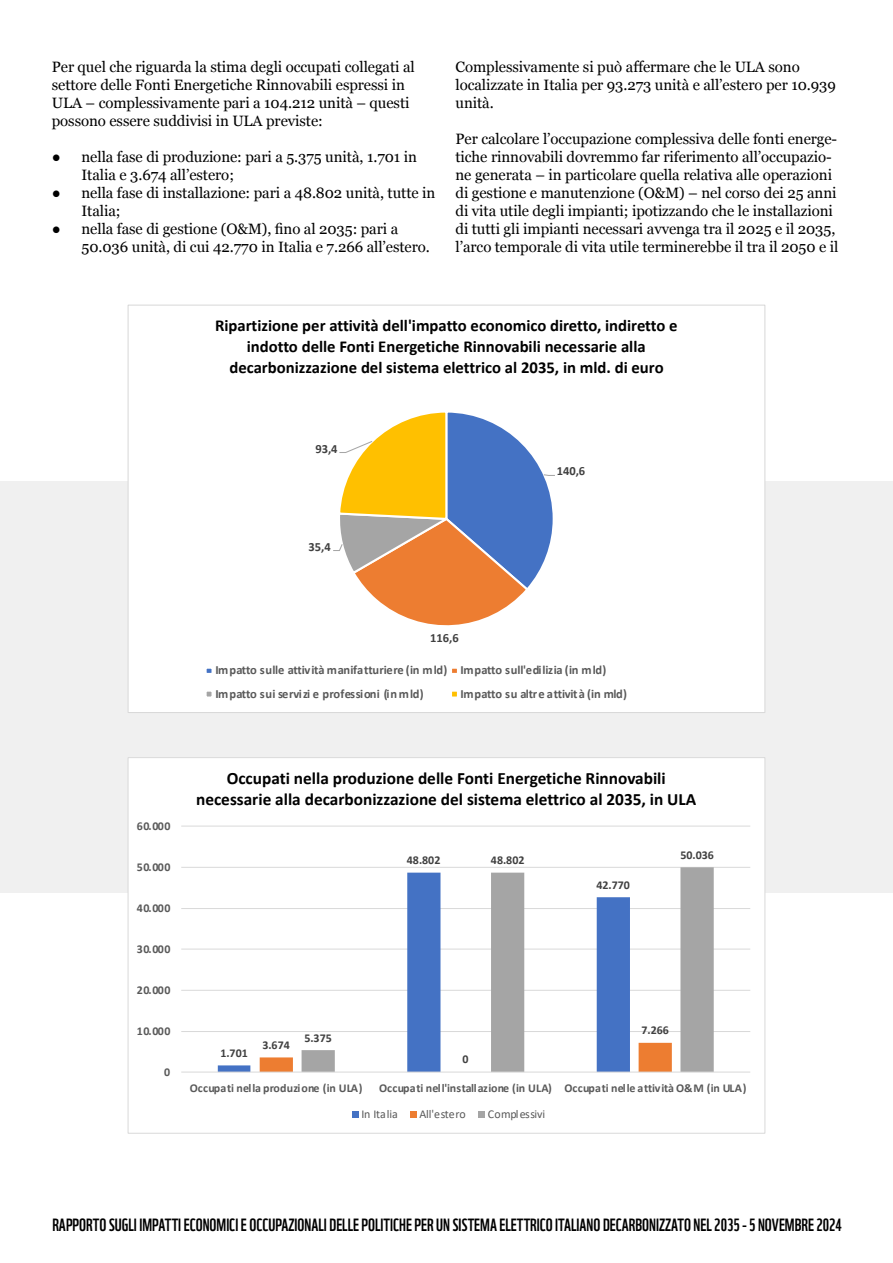
<style>
.page{position:relative;width:893px;height:1263px;background:#fff}
.page>*{position:absolute;margin:0;border:0;box-sizing:border-box;transform-origin:0 0}
.t1{font:17.25px "WWF";color:#000}
.t2{font:700 17.25px/21.3px "Calibri";color:#000;text-align:center}
.t3{font:700 16.65px/20.9px "Calibri";color:#000;text-align:center}
.t4{font:15px/18px "Georgia";letter-spacing:-.005em;color:#000}
.t5{font:700 12.45px/23.7px "Calibri";letter-spacing:-.015em;color:#595959}
.t6{font:700 12.45px "Calibri";color:#404040}
.t7{font:700 12px "Calibri";letter-spacing:.02em;color:#595959}
.t8{font:700 12px "Calibri";letter-spacing:-.01em;color:#595959}
.t9{font:700 12px "Calibri";color:#404040}
.t10{font:12px "Calibri";letter-spacing:-.005em;color:#595959}
</style>
<div class="page">
<div style="left:0;top:482px;width:893px;height:411px;background:#f0f0f0"></div>
<div style="left:128px;top:305px;width:637px;height:407px;background:#fff"></div>
<svg style="left:333px;top:412px;width:222px;height:214px"></svg>
<div style="left:206px;top:668px;width:7px;height:6px;background:#4472c4"></div>
<div style="left:205px;top:667px;width:9px;height:8px;border:2px solid #fff"></div>
<div style="left:451px;top:668px;width:7px;height:6px;background:#ed7d31"></div>
<div style="left:450px;top:667px;width:9px;height:8px;border:2px solid #fff"></div>
<div style="left:206px;top:691px;width:7px;height:6px;background:#a5a5a5"></div>
<div style="left:205px;top:689px;width:9px;height:10px;border:2px solid #fff"></div>
<div style="left:451px;top:691px;width:7px;height:6px;background:#ffc000"></div>
<div style="left:450px;top:689px;width:9px;height:10px;border:2px solid #fff"></div>
<div style="left:128px;top:758px;width:637px;height:375px;background:#fff"></div>
<hr style="left:181px;top:1031px;width:569px;height:1px;background:#d9d9d9">
<hr style="left:181px;top:990px;width:569px;height:1px;background:#d9d9d9">
<hr style="left:181px;top:948px;width:569px;height:1px;background:#d9d9d9">
<hr style="left:181px;top:908px;width:569px;height:1px;background:#d9d9d9">
<hr style="left:181px;top:867px;width:569px;height:1px;background:#d9d9d9">
<hr style="left:181px;top:825px;width:569px;height:1px;background:#d9d9d9">
<svg style="left:218px;top:948px;width:84px;height:123px"></svg>
<svg style="left:260px;top:1043px;width:42px;height:28px"></svg>
<svg style="left:302px;top:867px;width:412px;height:204px"></svg>
<hr style="left:181px;top:1071px;width:569px;height:1px;background:#d9d9d9">
<div style="left:352px;top:1111px;width:7px;height:7px;background:#4472c4"></div>
<div style="left:410px;top:1111px;width:7px;height:7px;background:#ed7d31"></div>
<div style="left:478px;top:1111px;width:7px;height:7px;background:#a5a5a5"></div>
<p class="t4" style="left:52px;top:57px;width:365px">Per quel che riguarda la stima degli occupati collegati al settore delle Fonti Energetiche Rinnovabili espressi in ULA – complessivamente pari a 104.212 unità – questi possono essere suddivisi in ULA previste:</p>
<p class="t4" style="left:82px;top:147px;width:337px;text-indent:-30px">● nella fase di produzione: pari a 5.375 unità, 1.701 in<br>Italia e 3.674 all’estero;</p>
<p class="t4" style="left:82px;top:183px;width:355px;text-indent:-30px">● nella fase di installazione: pari a 48.802 unità, tutte in<br>Italia;</p>
<p class="t4" style="left:82px;top:219px;width:350px;text-indent:-30px">● nella fase di gestione (O&amp;M), fino al 2035: pari a<br>50.036 unità, di cui 42.770 in Italia e 7.266 all’estero.</p>
<p class="t4" style="left:455px;top:57px;width:382px">Complessivamente si può affermare che le ULA sono localizzate in Italia per 93.273 unità e all’estero per 10.939 unità.</p>
<p class="t4" style="left:455px;top:129px;width:384px">Per calcolare l’occupazione complessiva delle fonti energe&shy;tiche rinnovabili dovremmo far riferimento all’occupazio&shy;ne generata – in particolare quella relativa alle operazioni di gestione e manutenzione (O&amp;M) – nel corso dei 25 anni di vita utile degli impianti; ipotizzando che le installazioni di tutti gli impianti necessari avvenga tra il 2025 e il 2035, l’arco temporale di vita utile terminerebbe il tra il 2050 e il</p>
<p class="t3" style="left:215px;top:315px;width:464px">Ripartizione per attività dell'impatto economico diretto, indiretto e indotto delle Fonti Energetiche Rinnovabili necessarie alla decarbonizzazione del sistema elettrico al 2035, in mld. di euro</p>
<p class="t6" style="left:315px;top:440px;width:24px">93,4</p>
<p class="t6" style="left:309px;top:538px;width:24px">35,4</p>
<p class="t6" style="left:430px;top:629px;width:30px">116,6</p>
<p class="t6" style="left:557px;top:462px;width:30px">140,6</p>
<p class="t5" style="left:215px;top:658px;width:392px">Impatto sulle attività manifatturiere (in mld) Impatto sull'edilizia (in mld)<br>Impatto sui servizi e professioni (in mld)</p>
<p class="t5" style="left:461px;top:682px;width:168px">Impatto su altre attività (in mld)</p>
<p class="t7" style="left:137px;top:818px;width:36px">60.000</p>
<p class="t7" style="left:137px;top:859px;width:36px">50.000</p>
<p class="t7" style="left:137px;top:899px;width:36px">40.000</p>
<p class="t7" style="left:137px;top:941px;width:36px">30.000</p>
<p class="t7" style="left:137px;top:981px;width:36px">20.000</p>
<p class="t7" style="left:137px;top:1022px;width:36px">10.000</p>
<p class="t7" style="left:164px;top:1063px;width:8px">0</p>
<p class="t2" style="left:196px;top:767px;width:502px">Occupati nella produzione delle Fonti Energetiche Rinnovabili necessarie alla decarbonizzazione del sistema elettrico al 2035, in ULA</p>
<p class="t9" style="left:220px;top:1044px;width:29px">1.701</p>
<p class="t9" style="left:262px;top:1036px;width:29px">3.674</p>
<p class="t9" style="left:304px;top:1029px;width:29px">5.375</p>
<p class="t9" style="left:407px;top:851px;width:35px">48.802</p>
<p class="t9" style="left:491px;top:851px;width:35px">48.802</p>
<p class="t9" style="left:463px;top:1051px;width:8px">0</p>
<p class="t9" style="left:596px;top:876px;width:35px">42.770</p>
<p class="t9" style="left:680px;top:846px;width:35px">50.036</p>
<p class="t9" style="left:641px;top:1022px;width:29px">7.266</p>
<p class="t7" style="left:190px;top:1079px;width:174px">Occupati nella produzione (in ULA)</p>
<p class="t8" style="left:379px;top:1079px;width:369px">Occupati nell'installazione (in ULA) Occupati nelle attività O&amp;M (in ULA)</p>
<p class="t10" style="left:361px;top:1105px;width:38px">In Italia</p>
<p class="t10" style="left:420px;top:1105px;width:48px">All'estero</p>
<p class="t10" style="left:488px;top:1105px;width:59px">Complessivi</p>
<p class="t1" style="left:53px;top:1211px;width:791px">RAPPORTO SUGLI IMPATTI ECONOMICI E OCCUPAZIONALI DELLE POLITICHE PER UN SISTEMA ELETTRICO ITALIANO DECARBONIZZATO NEL 2035 - 5 NOVEMBRE 2024</p>
</div>
